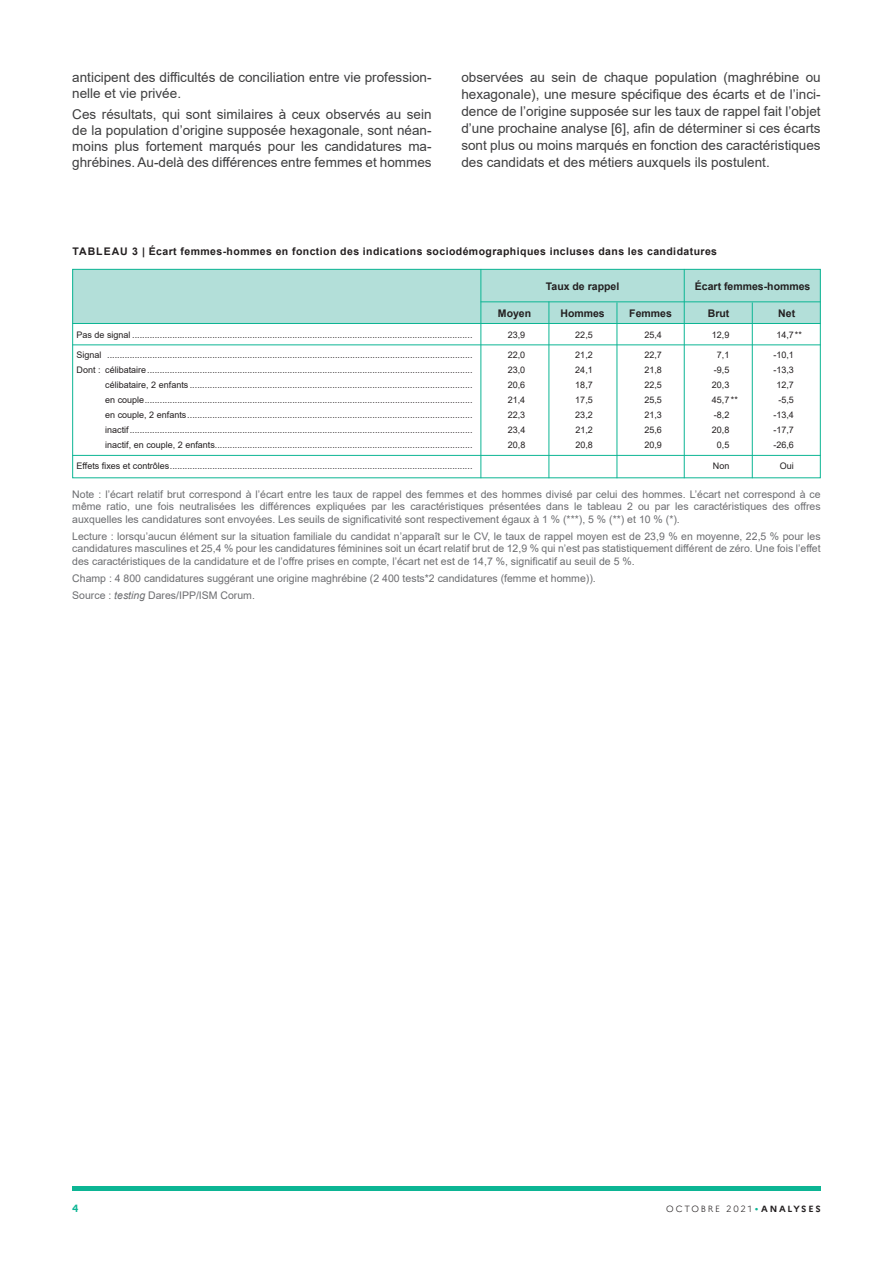
<style>
.page{position:relative;width:893px;height:1263px;background:#fff}
.page>*{position:absolute;margin:0;border:0;box-sizing:border-box;transform-origin:0 0}
.t1{font:13.5px/17.1px "Arial";color:#3e3e3f;text-align:justify}
.t2{font:10.5px/12.6px "Arial";color:#6c6d70;text-align:justify}
.t3{font:700 10.5px "Arial";letter-spacing:.04em;color:#231f20}
.t4{font:700 10.5px "Arial";color:#231f20}
.t5{font:700 10.5px "Marianne";color:#0cb594}
.t6{font:9px "Arial";color:#231f20}
.t7{font:300 9px "Marianne";letter-spacing:.2em;color:#231f20}
.s1{font-style:italic}
.s2{font-family:"Manrope";font-weight:700;color:#0cb594}
.s3{font-weight:700}
</style>
<div class="page">
<div style="left:72px;top:269px;width:749px;height:54px;background:#b3dfd9"></div>
<hr style="left:480px;top:301px;width:341px;height:1px;background:#0cb594">
<hr style="left:72px;top:323px;width:749px;height:1px;background:#0cb594">
<hr style="left:72px;top:455px;width:749px;height:1px;background:#0cb594">
<div style="left:72px;top:269px;width:749px;height:209px;border:1px solid #0cb594"></div>
<hr style="left:752px;top:302px;width:1px;height:176px;background:#0cb594">
<hr style="left:684px;top:269px;width:1px;height:209px;background:#0cb594">
<hr style="left:617px;top:302px;width:1px;height:176px;background:#0cb594">
<hr style="left:549px;top:301px;width:1px;height:177px;background:#0cb594">
<hr style="left:480px;top:269px;width:1px;height:209px;background:#0cb594">
<hr style="left:72px;top:344px;width:749px;height:1px;background:#0cb594">
<div style="left:72px;top:1186px;width:749px;height:5px;background:#0cb594"></div>
<h1 class="t1" style="left:72px;top:69px;width:361px;line-height:16.2px">anticipent des difficultés de conciliation entre vie profession&shy;nelle et vie privée.</h1>
<h1 class="t1" style="left:72px;top:106px;width:361px;line-height:16.2px">Ces résultats, qui sont similaires à ceux observés au sein de la population d’origine supposée hexagonale, sont néan&shy;moins plus fortement marqués pour les candidatures ma&shy;ghrébines. Au-delà des différences entre femmes et hommes</h1>
<p class="t1" style="left:461px;top:69px;width:361px">observées au sein de chaque population (maghrébine ou hexagonale), une mesure spécifique des écarts et de l’inci&shy;dence de l’origine supposée sur les taux de rappel fait l’objet d’une prochaine analyse [6], afin de déterminer si ces écarts sont plus ou moins marqués en fonction des caractéristiques des candidats et des métiers auxquels ils postulent.</p>
<p class="t3" style="left:72px;top:244px;width:646px">TABLEAU 3 | Écart femmes-hommes en fonction des indications sociodémographiques incluses dans les candidatures</p>
<p class="t4" style="left:546px;top:278px;width:75px">Taux de rappel</p>
<p class="t4" style="left:695px;top:278px;width:117px">Écart femmes-hommes</p>
<p class="t3" style="left:498px;top:306px;width:35px">Moyen</p>
<p class="t3" style="left:560px;top:306px;width:46px">Hommes</p>
<p class="t3" style="left:629px;top:306px;width:44px">Femmes</p>
<p class="t3" style="left:708px;top:306px;width:23px">Brut</p>
<p class="t3" style="left:778px;top:306px;width:18px">Net</p>
<p class="t6" style="left:77px;top:329px;width:397px">Pas de signal ........................................................................................................................................</p>
<p class="t6" style="left:508px;top:329px;width:19px">23,9</p>
<p class="t6" style="left:575px;top:329px;width:19px">22,5</p>
<p class="t6" style="left:644px;top:329px;width:19px">25,4</p>
<p class="t6" style="left:712px;top:329px;width:19px">12,9</p>
<p class="t6" style="left:776px;top:329px;width:27px">14,7**</p>
<p class="t6" style="left:77px;top:348px;width:398px">Signal ..................................................................................................................................................</p>
<p class="t6" style="left:508px;top:348px;width:19px">22,0</p>
<p class="t6" style="left:575px;top:348px;width:19px">21,2</p>
<p class="t6" style="left:644px;top:348px;width:19px">22,7</p>
<p class="t6" style="left:717px;top:348px;width:14px">7,1</p>
<p class="t6" style="left:773px;top:348px;width:22px">-10,1</p>
<p class="t6" style="left:77px;top:363px;width:397px">Dont : célibataire..................................................................................................................................</p>
<p class="t6" style="left:508px;top:363px;width:19px">23,0</p>
<p class="t6" style="left:575px;top:363px;width:19px">24,1</p>
<p class="t6" style="left:644px;top:363px;width:19px">21,8</p>
<p class="t6" style="left:714px;top:363px;width:17px">-9,5</p>
<p class="t6" style="left:773px;top:363px;width:22px">-13,3</p>
<p class="t6" style="left:105px;top:378px;width:369px">célibataire, 2 enfants .................................................................................................................</p>
<p class="t6" style="left:508px;top:378px;width:19px">20,6</p>
<p class="t6" style="left:575px;top:378px;width:19px">18,7</p>
<p class="t6" style="left:644px;top:378px;width:19px">22,5</p>
<p class="t6" style="left:712px;top:378px;width:19px">20,3</p>
<p class="t6" style="left:776px;top:378px;width:19px">12,7</p>
<p class="t6" style="left:105px;top:393px;width:369px">en couple...................................................................................................................................</p>
<p class="t6" style="left:508px;top:393px;width:19px">21,4</p>
<p class="t6" style="left:575px;top:393px;width:19px">17,5</p>
<p class="t6" style="left:644px;top:393px;width:19px">25,5</p>
<p class="t6" style="left:712px;top:393px;width:28px">45,7 **</p>
<p class="t6" style="left:778px;top:393px;width:17px">-5,5</p>
<p class="t6" style="left:105px;top:408px;width:369px">en couple, 2 enfants..................................................................................................................</p>
<p class="t6" style="left:508px;top:408px;width:19px">22,3</p>
<p class="t6" style="left:575px;top:408px;width:19px">23,2</p>
<p class="t6" style="left:644px;top:408px;width:19px">21,3</p>
<p class="t6" style="left:714px;top:408px;width:17px">-8,2</p>
<p class="t6" style="left:773px;top:408px;width:22px">-13,4</p>
<p class="t6" style="left:105px;top:423px;width:369px">inactif.........................................................................................................................................</p>
<p class="t6" style="left:508px;top:423px;width:19px">23,4</p>
<p class="t6" style="left:575px;top:423px;width:19px">21,2</p>
<p class="t6" style="left:644px;top:423px;width:19px">25,6</p>
<p class="t6" style="left:712px;top:423px;width:19px">20,8</p>
<p class="t6" style="left:773px;top:423px;width:22px">-17,7</p>
<p class="t6" style="left:105px;top:438px;width:369px">inactif, en couple, 2 enfants.......................................................................................................</p>
<p class="t6" style="left:508px;top:438px;width:19px">20,8</p>
<p class="t6" style="left:575px;top:438px;width:19px">20,8</p>
<p class="t6" style="left:644px;top:438px;width:19px">20,9</p>
<p class="t6" style="left:717px;top:438px;width:14px">0,5</p>
<p class="t6" style="left:773px;top:438px;width:22px">-26,6</p>
<p class="t6" style="left:77px;top:460px;width:397px">Effets fixes et contrôles.........................................................................................................................</p>
<p class="t6" style="left:713px;top:460px;width:18px">Non</p>
<p class="t6" style="left:780px;top:460px;width:16px">Oui</p>
<p class="t2" style="left:72px;top:488px;width:750px">Note : l’écart relatif brut correspond à l’écart entre les taux de rappel des femmes et des hommes divisé par celui des hommes. L’écart net correspond à ce même ratio, une fois neutralisées les différences expliquées par les caractéristiques présentées dans le tableau 2 ou par les caractéristiques des offres auxquelles les candidatures sont envoyées. Les seuils de significativité sont respectivement égaux à 1 % (***), 5 % (**) et 10 % (*).</p>
<p class="t2" style="left:72px;top:530px;width:750px">Lecture : lorsqu’aucun élément sur la situation familiale du candidat n’apparaît sur le CV, le taux de rappel moyen est de 23,9 % en moyenne, 22,5 % pour les candidatures masculines et 25,4 % pour les candidatures féminines soit un écart relatif brut de 12,9 % qui n’est pas statistiquement différent de zéro. Une fois l’effet des caractéristiques de la candidature et de l’offre prises en compte, l’écart net est de 14,7 %, significatif au seuil de 5 %.</p>
<p class="t2" style="left:72px;top:570px;width:525px;line-height:16.8px">Champ : 4 800 candidatures suggérant une origine maghrébine (2 400 tests*2 candidatures (femme et homme)).<br>Source : <span class="s1">testing</span> Dares/IPP/ISM Corum.</p>
<p class="t5" style="left:72px;top:1202px;width:8px">4</p>
<p class="t7" style="left:666px;top:1203px;width:156px">OCTOBRE 2021<span class="s2">•</span><span class="s3">ANALYSES</span></p>
</div>
